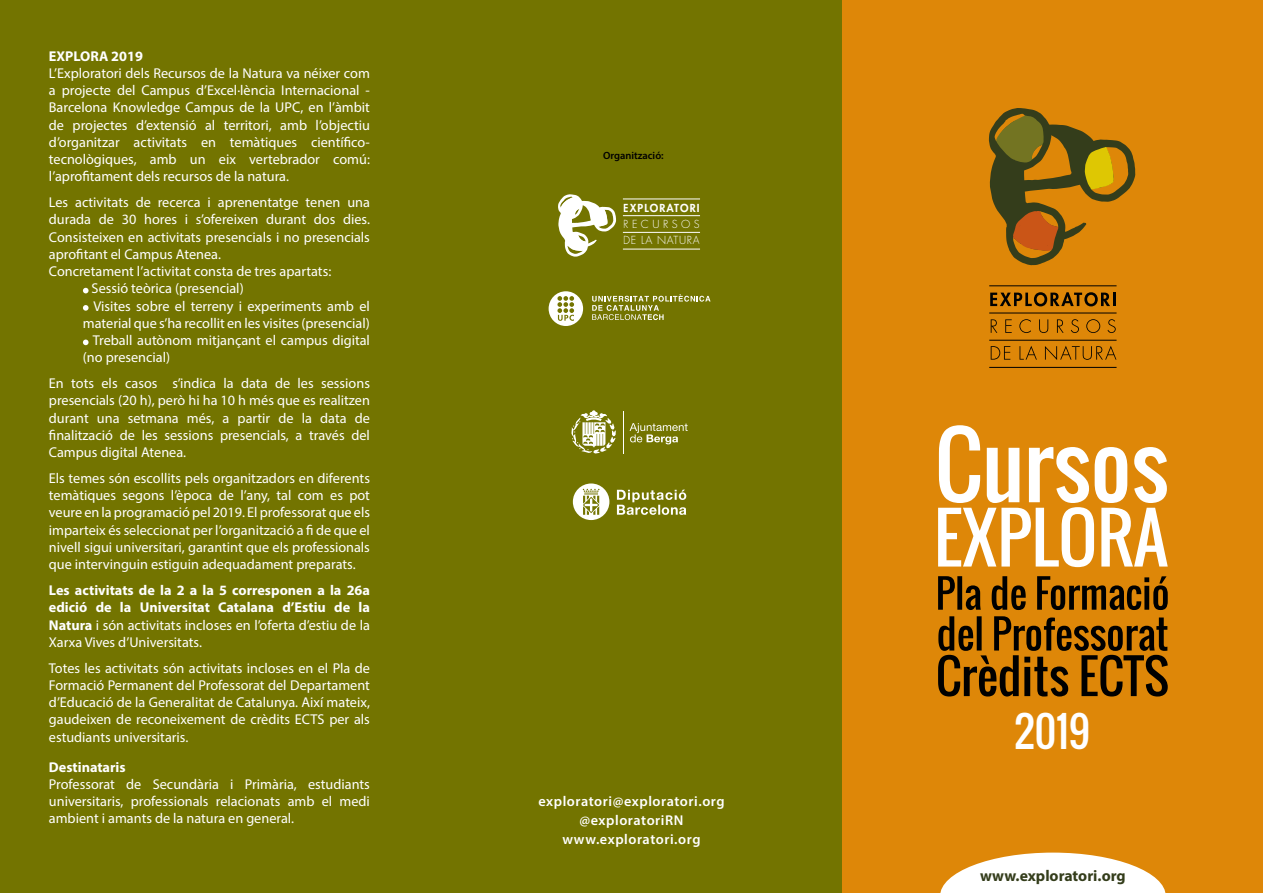
<style>
.page{position:relative;width:1263px;height:893px;background:#fff}
.page>*{position:absolute;margin:0;border:0;box-sizing:border-box;transform-origin:0 0}
.t1{font:40.5px "Oswald";color:#fff}
.t2{font:700 15.6px "Myriad Pro";color:#343d1b}
.t3{font:14.25px/17.2px "Myriad Pro";color:#fff;text-align:justify}
.t4{font:700 14.25px/17.2px "Myriad Pro";color:#fff;text-align:justify}
.t5{font:600 14.25px/19.2px "Myriad Pro";letter-spacing:.04em;color:#fff;text-align:center}
.t6{font:300 10.8px/16.2px "Futura Std";letter-spacing:.19em;color:#fff}
.t7{font:800 10.8px "Futura Std";letter-spacing:.105em;color:#fff}
.t8{font:600 10.5px "Myriad Pro";color:#000}
.s1{font-weight:400}
</style>
<div class="page">
<div style="left:0;top:0;width:842px;height:893px;background:#737400"></div>
<svg style="left:83px;top:288px;width:6px;height:5px"></svg>
<svg style="left:83px;top:305px;width:6px;height:6px"></svg>
<svg style="left:83px;top:340px;width:6px;height:5px"></svg>
<div style="left:842px;top:0;width:421px;height:893px;background:#de8708"></div>
<svg style="left:571px;top:410px;width:45px;height:44px"></svg>
<svg style="left:629px;top:423px;width:59px;height:21px"></svg>
<hr style="left:623px;top:411px;width:1px;height:42px;background:#fff">
<svg style="left:549px;top:291px;width:34px;height:35px"></svg>
<svg style="left:592px;top:294px;width:118px;height:26px"></svg>
<svg style="left:989px;top:108px;width:146px;height:157px"></svg>
<svg style="left:990px;top:292px;width:125px;height:14px"></svg>
<svg style="left:991px;top:319px;width:6px;height:14px"></svg>
<svg style="left:1005px;top:319px;width:7px;height:14px"></svg>
<svg style="left:1019px;top:319px;width:12px;height:14px"></svg>
<svg style="left:1039px;top:319px;width:9px;height:14px"></svg>
<svg style="left:1057px;top:319px;width:6px;height:14px"></svg>
<svg style="left:1071px;top:319px;width:8px;height:14px"></svg>
<svg style="left:1086px;top:319px;width:14px;height:14px"></svg>
<svg style="left:1107px;top:319px;width:9px;height:14px"></svg>
<svg style="left:991px;top:346px;width:19px;height:14px"></svg>
<svg style="left:1019px;top:346px;width:18px;height:14px"></svg>
<svg style="left:1045px;top:346px;width:71px;height:14px"></svg>
<hr style="left:989px;top:312px;width:127px;height:1px;background:#000">
<hr style="left:989px;top:340px;width:127px;height:1px;background:#000">
<hr style="left:989px;top:367px;width:127px;height:1px;background:#000">
<hr style="left:989px;top:285px;width:127px;height:1px;background:#000">
<svg style="left:940px;top:853px;width:226px;height:40px"></svg>
<svg style="left:938px;top:616px;width:230px;height:80px"></svg>
<svg style="left:938px;top:576px;width:230px;height:34px"></svg>
<svg style="left:938px;top:425px;width:230px;height:142px"></svg>
<svg style="left:558px;top:194px;width:58px;height:63px"></svg>
<hr style="left:623px;top:215px;width:77px;height:1px;background:#fff">
<hr style="left:623px;top:232px;width:77px;height:1px;background:#fff">
<hr style="left:623px;top:249px;width:77px;height:1px;background:#fff">
<hr style="left:623px;top:199px;width:77px;height:1px;background:#fff">
<svg style="left:617px;top:490px;width:69px;height:25px"></svg>
<svg style="left:573px;top:483px;width:36px;height:37px"></svg>
<p class="t4" style="left:49px;top:47px;width:96px">EXPLORA 2019</p>
<p class="t3" style="left:49px;top:64px;width:323px">L’Exploratori dels Recursos de la Natura va néixer com a projecte del Campus d’Excel·lència Internacional - Barcelona Knowledge Campus de la UPC, en l’àmbit de projectes d’extensió al territori, amb l’objectiu d’organitzar activitats en temàtiques científico&shy;tecnològiques, amb un eix vertebrador comú: l’aprofitament dels recursos de la natura.</p>
<p class="t3" style="left:49px;top:194px;width:323px">Les activitats de recerca i aprenentatge tenen una</p>
<p class="t3" style="left:49px;top:211px;width:323px">durada de 30 hores i s’ofereixen durant dos dies.</p>
<p class="t3" style="left:49px;top:228px;width:323px">Consisteixen en activitats presencials i no presencials</p>
<p class="t3" style="left:49px;top:245px;width:174px">aprofitant el Campus Atenea.</p>
<p class="t3" style="left:49px;top:263px;width:284px">Concretament l’activitat consta de tres apartats:</p>
<p class="t3" style="left:92px;top:280px;width:154px">Sessió teòrica (presencial)</p>
<p class="t3" style="left:93px;top:297px;width:278px">Visites sobre el terreny i experiments amb el</p>
<p class="t3" style="left:83px;top:314px;width:288px">material que s’ha recollit en les visites (presencial)</p>
<p class="t3" style="left:93px;top:332px;width:279px">Treball autònom mitjançant el campus digital</p>
<p class="t3" style="left:83px;top:349px;width:89px">(no presencial)</p>
<p class="t3" style="left:49px;top:375px;width:323px">En tots els casos s’indica la data de les sessions presencials (20 h), però hi ha 10 h més que es realitzen durant una setmana més, a partir de la data de finalització de les sessions presencials, a través del Campus digital Atenea.</p>
<p class="t3" style="left:49px;top:469px;width:323px">Els temes són escollits pels organitzadors en diferents temàtiques segons l’època de l’any, tal com es pot veure en la programació pel 2019. El professorat que els imparteix és seleccionat per l’organització a fi de que el nivell sigui universitari, garantint que els professionals que intervinguin estiguin adequadament preparats.</p>
<p class="t4" style="left:49px;top:581px;width:323px">Les activitats de la 2 a la 5 corresponen a la 26a edició de la Universitat Catalana d’Estiu de la Natura <span class="s1">i són activitats incloses en l’oferta d’estiu de la Xarxa Vives d’Universitats.</span></p>
<p class="t3" style="left:49px;top:659px;width:323px">Totes les activitats són activitats incloses en el Pla de Formació Permanent del Professorat del Departament d’Educació de la Generalitat de Catalunya. Així mateix, gaudeixen de reconeixement de crèdits ECTS per als estudiants universitaris.</p>
<p class="t4" style="left:49px;top:758px;width:78px">Destinataris</p>
<p class="t3" style="left:49px;top:775px;width:323px">Professorat de Secundària i Primària, estudiants universitaris, professionals relacionats amb el medi ambient i amants de la natura en general.</p>
<p class="t8" style="left:603px;top:149px;width:62px">Organització:</p>
<p class="t7" style="left:623px;top:201px;width:78px">EXPLORATORI</p>
<p class="t6" style="left:623px;top:216px;width:78px">RECURSOS<br>DE LA NATURA</p>
<p class="t5" style="left:538px;top:791px;width:188px">exploratori@exploratori.org @exploratoriRN www.exploratori.org</p>
<h1 class="t1" style="left:1014px;top:701px;width:77px">2019</h1>
<p class="t2" style="left:980px;top:865px;width:147px">www.exploratori.org</p>
</div>
